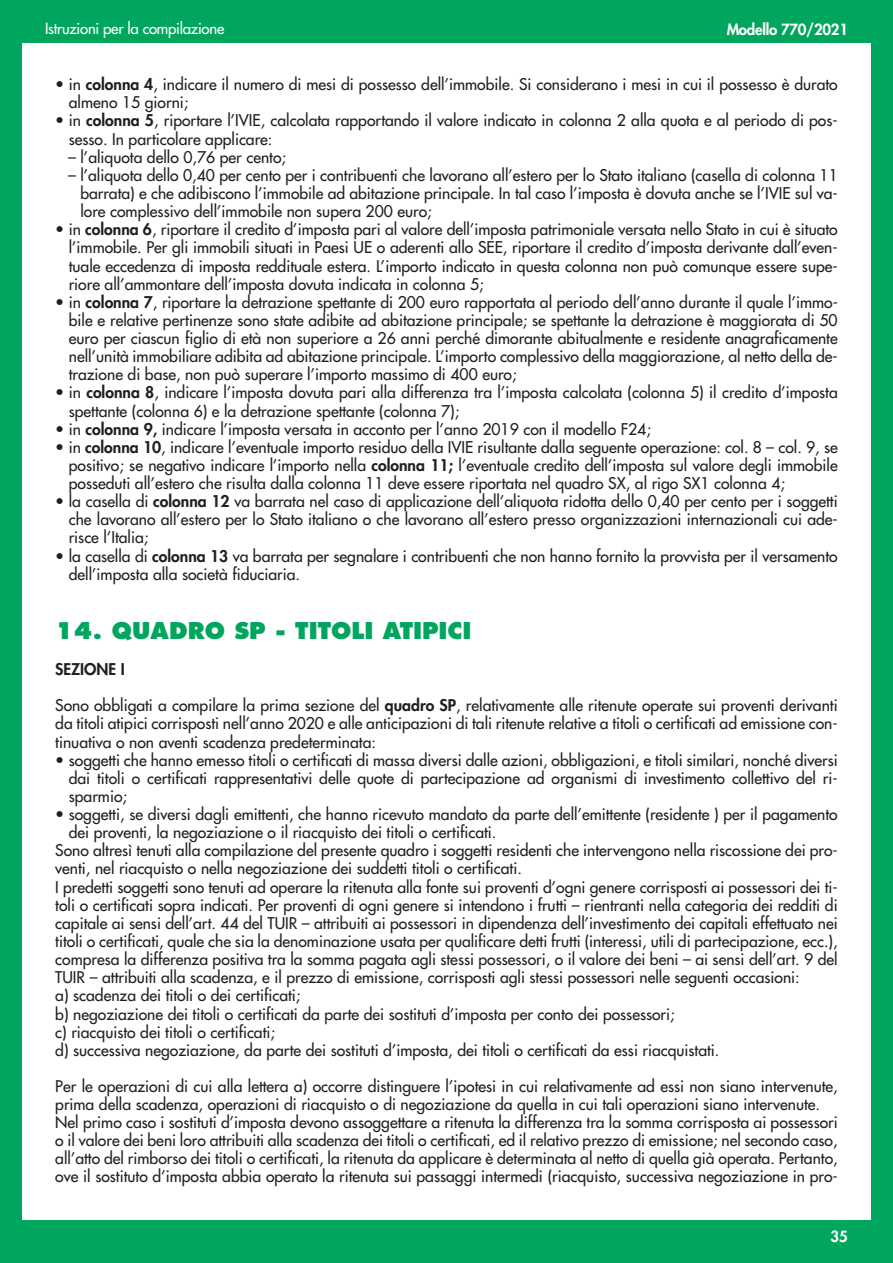
<style>
.page{position:relative;width:893px;height:1263px;background:#fff}
.page>*{position:absolute;margin:0;border:0;box-sizing:border-box;transform-origin:0 0}
.t1{font:800 22.5px "Futura";color:#00a65e}
.t2{font:15.75px/18.1px "Futura";color:#231f20;text-align:justify}
.t3{font:800 15.75px "Futura";color:#231f20}
.t4{font:15px "Futura";letter-spacing:-.015em;color:#fff}
.t5{font:800 15px "Futura";letter-spacing:-.015em;color:#fff}
.s1{font-weight:800}
</style>
<div class="page">
<div style="left:0;top:43px;width:21px;height:1220px;background:#00a65e"></div>
<div style="left:872px;top:43px;width:21px;height:1177px;background:#00a65e"></div>
<div style="left:0;top:1220px;width:893px;height:43px;background:#00a65e"></div>
<div style="left:0;top:0;width:893px;height:43px;background:#00a65e"></div>
<p class="t4" style="left:45px;top:21px;width:181px">Istruzioni per la compilazione</p>
<p class="t5" style="left:727px;top:23px;width:123px">Modello 770/2021</p>
<p class="t2" style="left:69px;top:76px;width:770px;text-indent:-14px">• in <span class="s1">colonna 4</span>, indicare il numero di mesi di possesso dell’immobile. Si considerano i mesi in cui il possesso è durato almeno 15 giorni;</p>
<p class="t2" style="left:69px;top:113px;width:770px;text-indent:-13px">• in <span class="s1">colonna 5</span>, riportare l’IVIE, calcolata rapportando il valore indicato in colonna 2 alla quota e al periodo di pos&shy;sesso. In particolare applicare:</p>
<p class="t2" style="left:68px;top:149px;width:220px">– l’aliquota dello 0,76 per cento;</p>
<p class="t2" style="left:80px;top:167px;width:759px;text-indent:-12px">– l’aliquota dello 0,40 per cento per i contribuenti che lavorano all’estero per lo Stato italiano (casella di colonna 11 barrata) e che adibiscono l’immobile ad abitazione principale. In tal caso l’imposta è dovuta anche se l’IVIE sul va&shy;lore complessivo dell’immobile non supera 200 euro;</p>
<p class="t2" style="left:69px;top:221px;width:770px;text-indent:-13px">• in <span class="s1">colonna 6</span>, riportare il credito d’imposta pari al valore dell’imposta patrimoniale versata nello Stato in cui è situato l’immobile. Per gli immobili situati in Paesi UE o aderenti allo SEE, riportare il credito d’imposta derivante dall’even&shy;tuale eccedenza di imposta reddituale estera. L’importo indicato in questa colonna non può comunque essere supe&shy;riore all’ammontare dell’imposta dovuta indicata in colonna 5;</p>
<p class="t2" style="left:69px;top:294px;width:771px;text-indent:-13px">• in <span class="s1">colonna 7</span>, riportare la detrazione spettante di 200 euro rapportata al periodo dell’anno durante il quale l’immo&shy;bile e relative pertinenze sono state adibite ad abitazione principale; se spettante la detrazione è maggiorata di 50 euro per ciascun figlio di età non superiore a 26 anni perché dimorante abitualmente e residente anagraficamente nell’unità immobiliare adibita ad abitazione principale. L’importo complessivo della maggiorazione, al netto della de&shy;trazione di base, non può superare l’importo massimo di 400 euro;</p>
<p class="t2" style="left:69px;top:385px;width:770px;text-indent:-13px">• in <span class="s1">colonna 8</span>, indicare l’imposta dovuta pari alla differenza tra l’imposta calcolata (colonna 5) il credito d’imposta spettante (colonna 6) e la detrazione spettante (colonna 7);</p>
<p class="t2" style="left:55px;top:421px;width:597px">• in <span class="s1">colonna 9,</span> indicare l’imposta versata in acconto per l’anno 2019 con il modello F24;</p>
<p class="t2" style="left:69px;top:439px;width:770px;text-indent:-13px">• in <span class="s1">colonna 10</span>, indicare l’eventuale importo residuo della IVIE risultante dalla seguente operazione: col. 8 – col. 9, se positivo; se negativo indicare l’importo nella <span class="s1">colonna 11;</span> l’eventuale credito dell’imposta sul valore degli immobile posseduti all’estero che risulta dalla colonna 11 deve essere riportata nel quadro SX, al rigo SX1 colonna 4;</p>
<p class="t2" style="left:69px;top:493px;width:770px;text-indent:-13px">• la casella di <span class="s1">colonna 12</span> va barrata nel caso di applicazione dell’aliquota ridotta dello 0,40 per cento per i soggetti che lavorano all’estero per lo Stato italiano o che lavorano all’estero presso organizzazioni internazionali cui ade&shy;risce l’Italia;</p>
<p class="t2" style="left:69px;top:548px;width:770px;text-indent:-13px">• la casella di <span class="s1">colonna 13</span> va barrata per segnalare i contribuenti che non hanno fornito la provvista per il versamento dell’imposta alla società fiduciaria.</p>
<h1 class="t1" style="left:55px;top:620px;width:418px">14. QUADRO SP - TITOLI ATIPICI</h1>
<p class="t3" style="left:55px;top:662px;width:71px">SEZIONE I</p>
<p class="t2" style="left:55px;top:697px;width:784px">Sono obbligati a compilare la prima sezione del <span class="s1">quadro SP</span>, relativamente alle ritenute operate sui proventi derivanti da titoli atipici corrisposti nell’anno 2020 e alle anticipazioni di tali ritenute relative a titoli o certificati ad emissione con&shy;tinuativa o non aventi scadenza predeterminata:</p>
<p class="t2" style="left:69px;top:752px;width:770px;text-indent:-13px">• soggetti che hanno emesso titoli o certificati di massa diversi dalle azioni, obbligazioni, e titoli similari, nonché diversi dai titoli o certificati rappresentativi delle quote di partecipazione ad organismi di investimento collettivo del ri&shy;sparmio;</p>
<p class="t2" style="left:55px;top:806px;width:784px">• soggetti, se diversi dagli emittenti, che hanno ricevuto mandato da parte dell’emittente (residente ) per il pagamento</p>
<p class="t2" style="left:69px;top:824px;width:429px">dei proventi, la negoziazione o il riacquisto dei titoli o certificati.</p>
<p class="t2" style="left:55px;top:842px;width:784px">Sono altresì tenuti alla compilazione del presente quadro i soggetti residenti che intervengono nella riscossione dei pro-</p>
<p class="t2" style="left:55px;top:861px;width:468px">venti, nel riacquisto o nella negoziazione dei suddetti titoli o certificati.</p>
<p class="t2" style="left:55px;top:879px;width:784px">I predetti soggetti sono tenuti ad operare la ritenuta alla fonte sui proventi d’ogni genere corrisposti ai possessori dei ti-</p>
<p class="t2" style="left:55px;top:897px;width:784px">toli o certificati sopra indicati. Per proventi di ogni genere si intendono i frutti – rientranti nella categoria dei redditi di</p>
<p class="t2" style="left:55px;top:915px;width:784px">capitale ai sensi dell’art. 44 del TUIR – attribuiti ai possessori in dipendenza dell’investimento dei capitali effettuato nei</p>
<p class="t2" style="left:55px;top:933px;width:784px">titoli o certificati, quale che sia la denominazione usata per qualificare detti frutti (interessi, utili di partecipazione, ecc.),</p>
<p class="t2" style="left:55px;top:951px;width:784px">compresa la differenza positiva tra la somma pagata agli stessi possessori, o il valore dei beni – ai sensi dell’art. 9 del</p>
<p class="t2" style="left:55px;top:969px;width:746px">TUIR – attribuiti alla scadenza, e il prezzo di emissione, corrisposti agli stessi possessori nelle seguenti occasioni:</p>
<p class="t2" style="left:55px;top:987px;width:247px">a) scadenza dei titoli o dei certificati;</p>
<p class="t2" style="left:55px;top:1006px;width:621px">b) negoziazione dei titoli o certificati da parte dei sostituti d’imposta per conto dei possessori;</p>
<p class="t2" style="left:55px;top:1024px;width:221px">c) riacquisto dei titoli o certificati;</p>
<p class="t2" style="left:55px;top:1042px;width:666px">d) successiva negoziazione, da parte dei sostituti d’imposta, dei titoli o certificati da essi riacquistati.</p>
<p class="t2" style="left:55px;top:1078px;width:784px;text-align:left">Per le operazioni di cui alla lettera a) occorre distinguere l’ipotesi in cui relativamente ad essi non siano intervenute, prima della scadenza, operazioni di riacquisto o di negoziazione da quella in cui tali operazioni siano intervenute.<br>Nel primo caso i sostituti d’imposta devono assoggettare a ritenuta la differenza tra la somma corrisposta ai possessori o il valore dei beni loro attribuiti alla scadenza dei titoli o certificati, ed il relativo prezzo di emissione; nel secondo caso, all’atto del rimborso dei titoli o certificati, la ritenuta da applicare è determinata al netto di quella già operata. Pertanto, ove il sostituto d’imposta abbia operato la ritenuta sui passaggi intermedi (riacquisto, successiva negoziazione in pro-</p>
<p class="t5" style="left:831px;top:1229px;width:19px">35</p>
</div>
